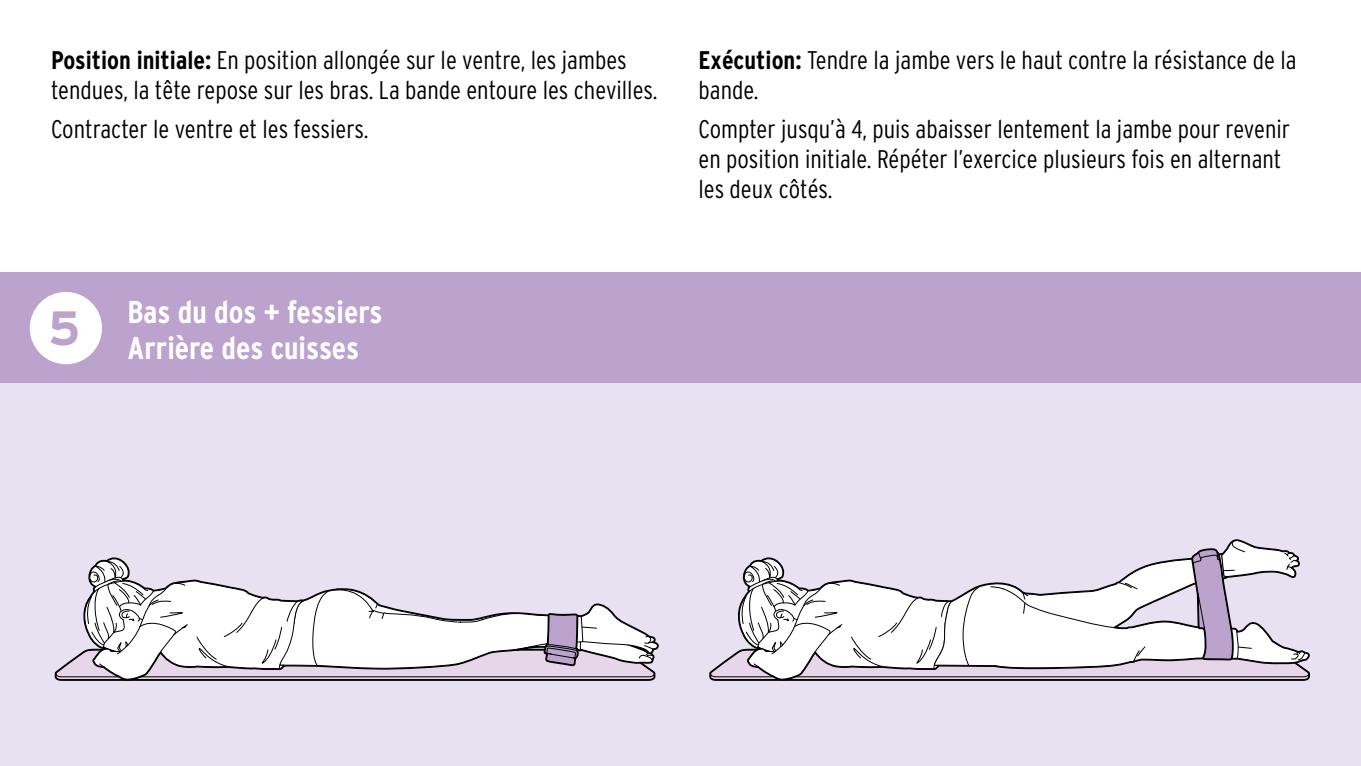
<style>
.page{position:relative;width:1361px;height:766px;background:#fff}
.page>*{position:absolute;margin:0;border:0;box-sizing:border-box;transform-origin:0 0}
.ID_M01_KREIS_SCHWARZ{font:700 48px "Interstate OT";color:#bca3ce}
.ID_ANREDE_GRUSS{font:700 condensed 31.5px/36.3px "Interstate OT";color:#fff}
.ID_FLIESSTEXT{font:300 condensed 25.5px/30px "Interstate OT";color:#000}
.s1{font-weight:700}
</style>
<div class="page">
<div style="left:0;top:383px;width:1361px;height:382px;background:#e8e1f1"></div>
<div style="left:0;top:272px;width:1361px;height:111px;background:#bca3ce"></div>
<svg style="left:55px;top:557px;width:603px;height:123px"></svg>
<div style="left:31px;top:292px;width:70px;height:71px;background:#fff;border-radius:50%"></div>
<div style="left:30px;top:292px;width:72px;height:72px;border:2px solid #fff;border-radius:50%"></div>
<svg style="left:709px;top:539px;width:601px;height:141px"></svg>
<p class="ID_FLIESSTEXT" style="left:51px;top:45px;width:608px"><span class="s1">Position initiale:</span> En position allongée sur le ventre, les jambes tendues, la tête repose sur les bras. La bande entoure les chevilles.</p>
<p class="ID_FLIESSTEXT" style="left:51px;top:114px;width:319px">Contracter le ventre et les fessiers.</p>
<p class="ID_M01_KREIS_SCHWARZ" style="left:48px;top:299px;width:34px">5</p>
<p class="ID_ANREDE_GRUSS" style="left:128px;top:293px;width:256px">Bas du dos + fessiers<br>Arrière des cuisses</p>
<p class="ID_FLIESSTEXT" style="left:698px;top:45px;width:600px"><span class="s1">Exécution:</span> Tendre la jambe vers le haut contre la résistance de la bande.</p>
<p class="ID_FLIESSTEXT" style="left:698px;top:114px;width:593px">Compter jusqu’à 4, puis abaisser lentement la jambe pour revenir en position initiale. Répéter l’exercice plusieurs fois en alternant les deux côtés.</p>
</div>
